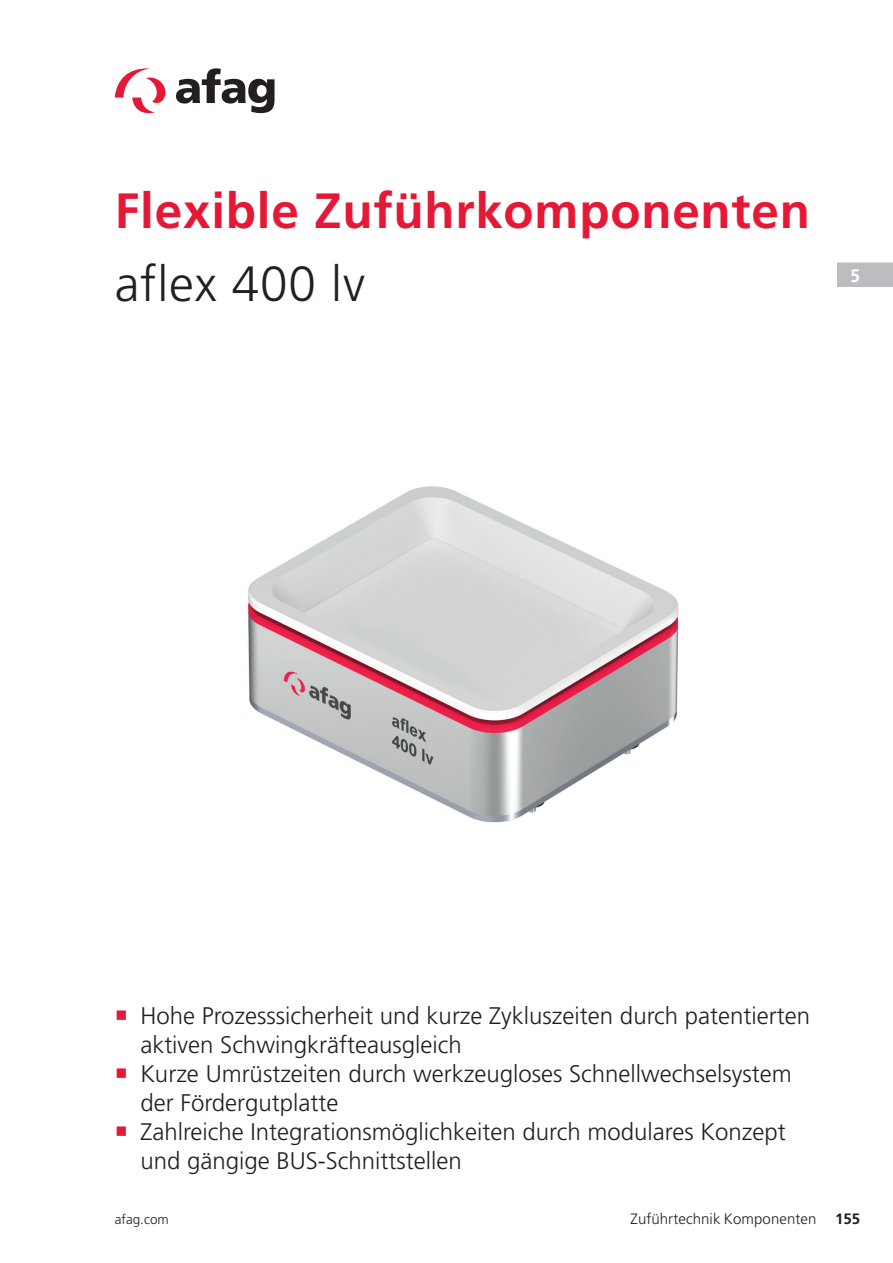
<style>
.page{position:relative;width:893px;height:1263px;background:#fff}
.page>*{position:absolute;margin:0;border:0;box-sizing:border-box;transform-origin:0 0}
.t1{font:700 49.5px "Frutiger LT Pro";letter-spacing:.015em;color:#e51836}
.t2{font:300 49.5px "Frutiger LT Pro";letter-spacing:.015em;color:#231f20}
.t3{font:300 24px/28.8px "Frutiger LT Pro";color:#231f20}
.t4{font:700 18px "Frutiger LT Pro";color:#fff;scale:.95 1}
.t5{font:300 15px "Frutiger LT Pro";letter-spacing:.005em;color:#231f20}
.t6{font:300 13.5px "Frutiger LT Pro";color:#231f20}
.s1{font-weight:700}
</style>
<div class="page">
<svg style="left:115px;top:68px;width:50px;height:45px"></svg>
<svg style="left:176px;top:68px;width:98px;height:45px"></svg>
<img style="left:248px;top:486px;width:431px;height:337px">
<div style="left:837px;top:262px;width:56px;height:26px;background:#bcbdc0"></div>
<hr style="left:837px;top:262px;width:56px;height:1px;background:#fff">
<hr style="left:837px;top:287px;width:56px;height:1px;background:#fff">
<h1 class="t1" style="left:115px;top:182px;width:697px">Flexible Zuführkomponenten</h1>
<h1 class="t2" style="left:115px;top:255px;width:252px">aflex 400 lv</h1>
<p class="t4" style="left:850px;top:265px;width:12px">5</p>
<p class="t3" style="left:140px;top:1002px;width:671px">Hohe Prozesssicherheit und kurze Zykluszeiten durch patentierten aktiven Schwingkräfteausgleich<br>Kurze Umrüstzeiten durch werkzeugloses Schnellwechselsystem der Fördergutplatte<br>Zahlreiche Integrationsmöglichkeiten durch modulares Konzept und gängige BUS-Schnittstellen</p>
<p class="t6" style="left:115px;top:1211px;width:55px">afag.com</p>
<p class="t5" style="left:630px;top:1210px;width:231px">Zuführtechnik Komponenten <span class="s1">155</span></p>
</div>
